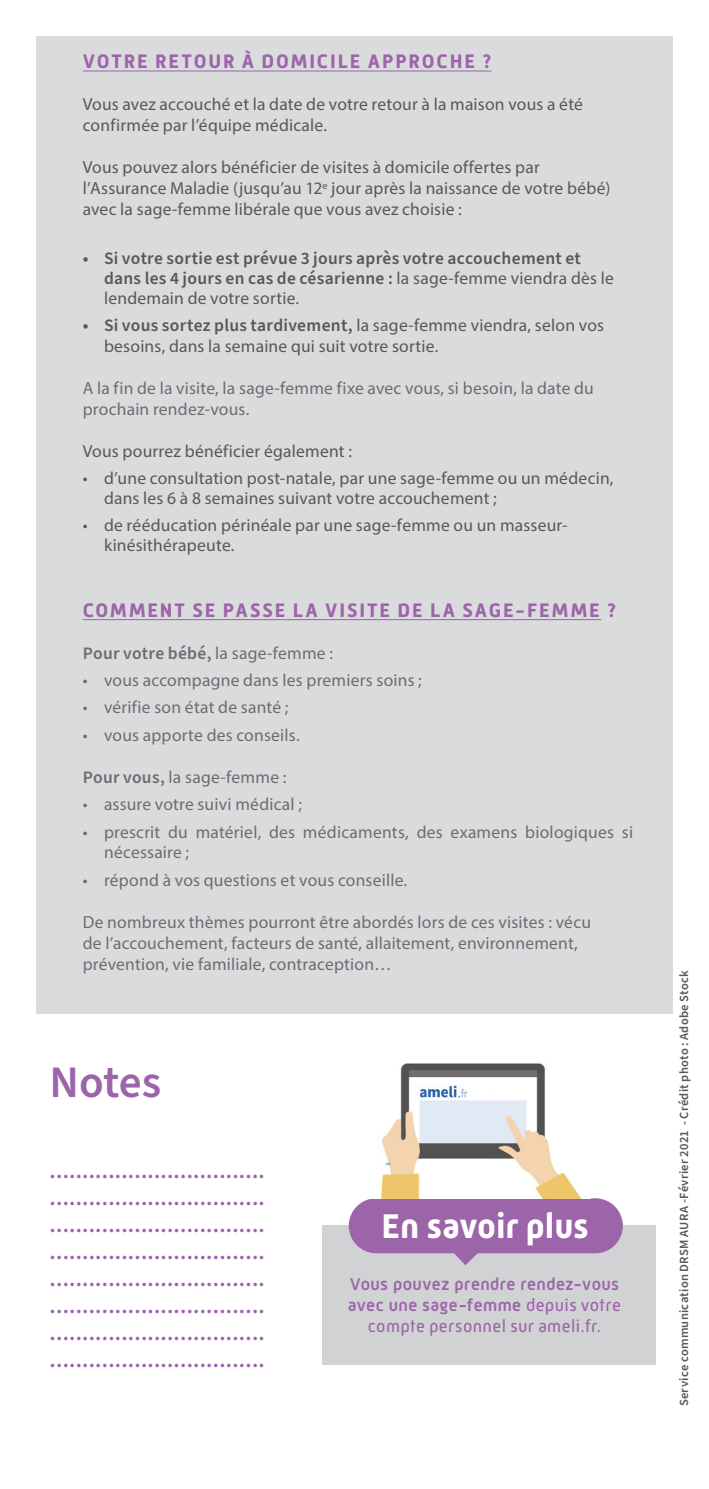
<style>
.page{position:relative;width:709px;height:1489px;background:#fff}
.page>*{position:absolute;margin:0;border:0;box-sizing:border-box;transform-origin:0 0}
.t1{font:600 45px "Source Sans Pro";letter-spacing:-.005em;color:#9c64a9}
.Titre_Cartouche{font:700 35px "Mic 32 New";letter-spacing:-.005em;color:#fff}
.t2{font:600 22.5px "Source Sans Pro";color:#9c64a9}
.Titre_Niv1{font:700 20px "Mic 32 New";letter-spacing:.095em;color:#9c64a9}
.Titre_Cartouche-2{font:17.5px/21px "Myriad Pro";letter-spacing:.01em;color:#57585a}
.Titre_Cartouche-3{font:17.5px/21px "Myriad Pro";letter-spacing:.015em;color:#6c6d70}
.t3{font:600 17.5px/20px "Source Sans Pro";letter-spacing:.02em;color:#57585a}
.t4{font:700 17.5px "Mic 32";letter-spacing:.025em;color:#9c64a9}
.Titre_Cartouche-4{font:600 17.5px "Source Sans Pro";letter-spacing:.015em;color:#6c6d70}
.t5{font:17.5px "Mic 32 New";letter-spacing:.02em;color:#9c64a9}
.Signature{font:600 12.5px "Source Sans Pro";letter-spacing:.02em;color:#57585a}
.s1{font-family:"Myriad Pro";font-weight:400}
.s2{font-family:"Source Sans Pro";font-weight:600}
.s3{font-family:"Mic 32 New";font-weight:400}
</style>
<div class="page">
<div style="left:36px;top:36px;width:637px;height:977px;background:#dadbdd"></div>
<div style="left:322px;top:1225px;width:334px;height:139px;background:#d1d2d4"></div>
<hr style="left:83px;top:71px;width:408px;height:1px;background:#9c64a9">
<hr style="left:83px;top:619px;width:518px;height:1px;background:#9c64a9">
<div style="left:349px;top:1198px;width:274px;height:55px;background:#9c64a9;border-radius:27px"></div>
<svg style="left:452px;top:1253px;width:27px;height:12px"></svg>
<img style="left:381px;top:1063px;width:200px;height:135px">
<p class="Titre_Niv1" style="left:83px;top:50px;width:410px">VOTRE RETOUR À DOMICILE APPROCHE ?</p>
<p class="Titre_Cartouche-2" style="left:83px;top:94px;width:502px">Vous avez accouché et la date de votre retour à la maison vous a été confirmée par l’équipe médicale.</p>
<p class="Titre_Cartouche-2" style="left:83px;top:157px;width:529px">Vous pouvez alors bénéficier de visites à domicile offertes par l’Assurance Maladie (jusqu’au 12<sup>e</sup> jour après la naissance de votre bébé) avec la sage-femme libérale que vous avez choisie :</p>
<p class="t3" style="left:104px;top:248px;width:511px;text-indent:-21px">• Si votre sortie est prévue 3 jours après votre accouchement et dans les 4 jours en cas de césarienne : <span class="s1">la sage-femme viendra dès le lendemain de votre sortie.</span></p>
<p class="Titre_Cartouche-2" style="left:104px;top:314px;width:501px;text-indent:-21px"><span class="s2">• Si vous sortez plus tardivement,</span> la sage-femme viendra, selon vos besoins, dans la semaine qui suit votre sortie.</p>
<p class="Titre_Cartouche-3" style="left:83px;top:377px;width:512px">A la fin de la visite, la sage-femme fixe avec vous, si besoin, la date du prochain rendez-vous.</p>
<p class="Titre_Cartouche-2" style="left:83px;top:440px;width:271px">Vous pourrez bénéficier également :</p>
<p class="Titre_Cartouche-2" style="left:104px;top:467px;width:511px;line-height:20px;text-indent:-21px">• d’une consultation post-natale, par une sage-femme ou un médecin, dans les 6 à 8 semaines suivant votre accouchement ;</p>
<p class="Titre_Cartouche-2" style="left:104px;top:515px;width:465px;line-height:20px;text-indent:-21px">• de rééducation périnéale par une sage-femme ou un masseur&shy;kinésithérapeute.</p>
<p class="Titre_Niv1" style="left:83px;top:598px;width:535px">COMMENT SE PASSE LA VISITE DE LA SAGE-FEMME ?</p>
<p class="Titre_Cartouche-4" style="left:83px;top:641px;width:252px">Pour votre bébé, <span class="s1">la sage-femme :</span></p>
<p class="Titre_Cartouche-3" style="left:83px;top:669px;width:341px">• vous accompagne dans les premiers soins ;</p>
<p class="Titre_Cartouche-3" style="left:83px;top:696px;width:207px">• vérifie son état de santé ;</p>
<p class="Titre_Cartouche-3" style="left:83px;top:724px;width:218px">• vous apporte des conseils.</p>
<p class="Titre_Cartouche-3" style="left:83px;top:766px;width:205px"><span class="s2">Pour vous,</span> la sage-femme :</p>
<p class="Titre_Cartouche-3" style="left:83px;top:793px;width:221px">• assure votre suivi médical ;</p>
<p class="Titre_Cartouche-3" style="left:104px;top:821px;width:530px;line-height:20px;text-indent:-21px">• prescrit du matériel, des médicaments, des examens biologiques si nécessaire ;</p>
<p class="Titre_Cartouche-3" style="left:83px;top:869px;width:326px">• répond à vos questions et vous conseille.</p>
<p class="Titre_Cartouche-3" style="left:83px;top:911px;width:510px">De nombreux thèmes pourront être abordés lors de ces visites : vécu de l’accouchement, facteurs de santé, allaitement, environnement, prévention, vie familiale, contraception…</p>
<p class="t1" style="left:50px;top:1052px;width:113px">Notes</p>
<p class="t2" style="left:50px;top:1155px;width:217px">.................................</p>
<p class="t2" style="left:50px;top:1182px;width:217px">.................................</p>
<p class="t2" style="left:50px;top:1209px;width:217px">.................................</p>
<p class="t2" style="left:50px;top:1236px;width:217px">.................................</p>
<p class="t2" style="left:50px;top:1263px;width:217px">.................................</p>
<p class="t2" style="left:50px;top:1290px;width:217px">.................................</p>
<p class="t2" style="left:50px;top:1317px;width:217px">.................................</p>
<p class="t2" style="left:50px;top:1344px;width:217px">.................................</p>
<p class="Titre_Cartouche" style="left:381px;top:1205px;width:208px">En savoir plus</p>
<p class="t4" style="left:350px;top:1272px;width:271px">Vous pouvez prendre rendez-vous</p>
<p class="t4" style="left:348px;top:1293px;width:275px">avec une sage-femme <span class="s3">depuis votre</span></p>
<p class="t5" style="left:368px;top:1315px;width:235px">compte personnel sur ameli.fr.</p>
<p class="Signature" style="left:675px;top:1406px;width:437px;rotate:-90deg">Service communication DRSM AURA -Février 2021 - Crédit photo : Adobe Stock</p>
</div>
